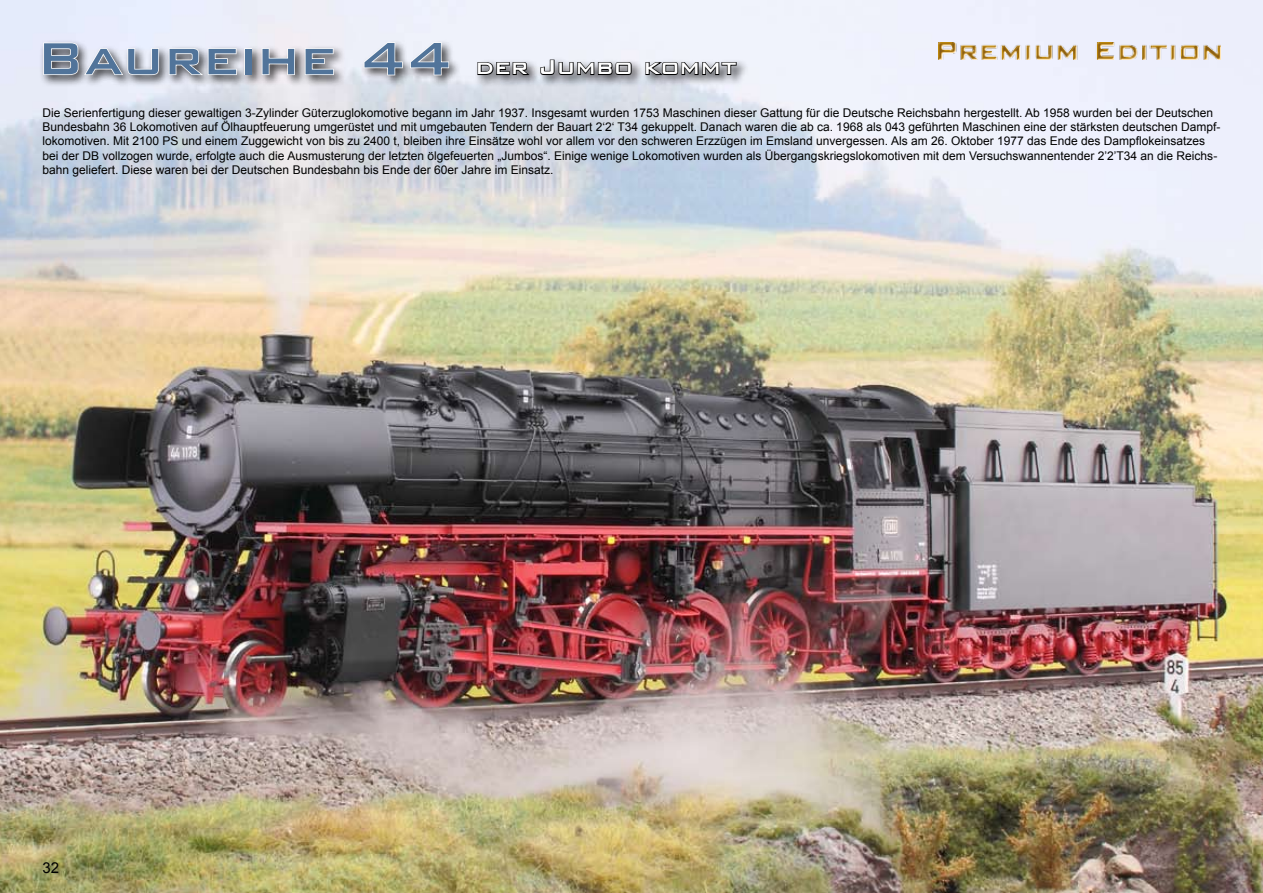
<style>
.page{position:relative;width:1263px;height:893px;background:#fff}
.page>*{position:absolute;margin:0;border:0;box-sizing:border-box;transform-origin:0 0}
.t1{font:500 60px "Bank Gothic BT";color:#51749a}
.t2{font:500 27px "Bank Gothic BT";color:#fff}
.t3{font:15px "Arial";color:#000}
.t4{font:12px/14.4px "Arial";color:#000}
</style>
<div class="page">
<img style="left:0;top:0;width:1263px;height:893px">
<img style="left:938px;top:43px;width:282px;height:16px">
<div style="left:39px;top:39px;width:774px;height:91px;background:#000;opacity:.75"></div>
<svg style="left:43px;top:42px;width:117px;height:34px;background:#bcbec7"></svg>
<svg style="left:168px;top:47px;width:70px;height:29px"></svg>
<div style="left:244px;top:48px;width:8px;height:27px;border:2px solid #fff"></div>
<svg style="left:261px;top:47px;width:35px;height:29px"></svg>
<svg style="left:304px;top:47px;width:31px;height:29px"></svg>
<svg style="left:363px;top:41px;width:40px;height:35px"></svg>
<svg style="left:409px;top:41px;width:41px;height:35px"></svg>
<svg style="left:477px;top:61px;width:55px;height:15px"></svg>
<svg style="left:539px;top:59px;width:94px;height:17px;background:#7b7c80"></svg>
<svg style="left:645px;top:61px;width:92px;height:15px"></svg>
<h1 class="t1" style="left:36px;top:26px;width:418px">Baureihe 44</h1>
<h2 class="t2" style="left:476px;top:52px;width:263px">der Jumbo kommt</h2>
<p class="t4" style="left:43px;top:105px;width:1179px">Die Serienfertigung dieser gewaltigen 3-Zylinder Güterzuglokomotive begann im Jahr 1937. Insgesamt wurden 1753 Maschinen dieser Gattung für die Deutsche Reichsbahn hergestellt. Ab 1958 wurden bei der Deutschen Bundesbahn 36 Lokomotiven auf Ölhauptfeuerung umgerüstet und mit umgebauten Tendern der Bauart 2‘2‘ T34 gekuppelt. Danach waren die ab ca. 1968 als 043 geführten Maschinen eine der stärksten deutschen Dampf&shy;lokomotiven. Mit 2100 PS und einem Zuggewicht von bis zu 2400 t, bleiben ihre Einsätze wohl vor allem vor den schweren Erzzügen im Emsland unvergessen. Als am 26. Oktober 1977 das Ende des Dampflokeinsatzes bei der DB vollzogen wurde, erfolgte auch die Ausmusterung der letzten ölgefeuerten „Jumbos“. Einige wenige Lokomotiven wurden als Übergangskriegslokomotiven mit dem Versuchswannentender 2’2’T34 an die Reichs&shy;bahn geliefert. Diese waren bei der Deutschen Bundesbahn bis Ende der 60er Jahre im Einsatz.</p>
<p class="t3" style="left:43px;top:858px;width:18px">32</p>
</div>
